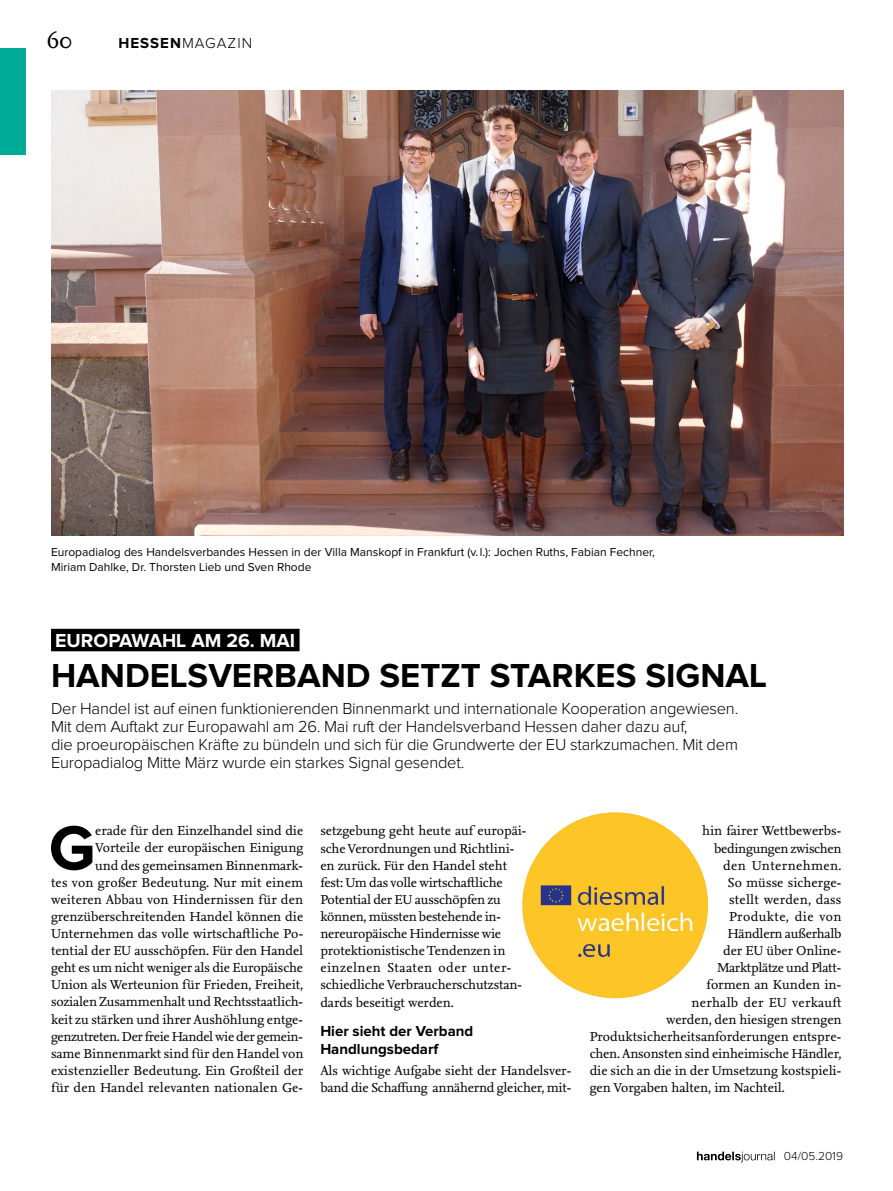
<style>
.page{position:relative;width:893px;height:1191px;background:#fff}
.page>*{position:absolute;margin:0;border:0;box-sizing:border-box;transform-origin:0 0}
.t1{font:700 64.8px "Proxima Nova";color:#000}
.t2{font:700 34.5px "Proxima Nova";color:#000}
.t3{font:24px "Nexus Serif Pro";color:#000}
.t4{font:700 19.5px "Proxima Nova";color:#fff}
.t5{font:300 16.5px/18px "Proxima Nova";letter-spacing:-.015em;color:#000}
.t6{font:700 15px/18px "Proxima Nova";color:#000}
.t7{font:300 15px "Proxima Nova";letter-spacing:.07em;color:#000}
.t8{font:13.5px/17.1px "Nexus Serif Pro";letter-spacing:-.005em;color:#000}
.t9{font:13.5px "Nexus Serif Pro";letter-spacing:.03em;color:#000}
.t10{font:13.5px "Nexus Serif Pro";letter-spacing:.02em;color:#000}
.t11{font:13.5px "Nexus Serif Pro";letter-spacing:-.025em;color:#000}
.t12{font:13.5px "Nexus Serif Pro";letter-spacing:.015em;color:#000}
.t13{font:12px/15px "Proxima Nova";color:#000}
.t14{font:300 12px "Proxima Nova";color:#000}
.s1{font-weight:700}
</style>
<div class="page">
<img style="left:51px;top:90px;width:792px;height:446px">
<div style="left:51px;top:629px;width:249px;height:22px;background:#000"></div>
<img style="left:522px;top:812px;width:186px;height:186px;border-radius:93px">
<div style="left:0;top:48px;width:26px;height:107px;background:#00ab96"></div>
<svg style="left:697px;top:1151px;width:78px;height:11px"></svg>
<h3 class="t3" style="left:47px;top:23px;width:27px">60</h3>
<p class="t7" style="left:118px;top:37px;width:135px"><span class="s1">HESSEN</span>MAGAZIN</p>
<p class="t13" style="left:51px;top:545px;width:605px">Europadialog des Handelsverbandes Hessen in der Villa Manskopf in Frankfurt (v. l.): Jochen Ruths, Fabian Fechner,<br>Miriam Dahlke, Dr. Thorsten Lieb und Sven Rhode</p>
<h3 class="t4" style="left:55px;top:631px;width:242px">EUROPAWAHL AM 26. MAI</h3>
<h2 class="t2" style="left:51px;top:660px;width:717px">HANDELSVERBAND SETZT STARKES SIGNAL</h2>
<p class="t5" style="left:51px;top:700px;width:689px">Der Handel ist auf einen funktionierenden Binnenmarkt und internationale Kooperation angewiesen.<br>Mit dem Auftakt zur Europawahl am 26. Mai ruft der Handelsverband Hessen daher dazu auf,<br>die proeuropäischen Kräfte zu bündeln und sich für die Grundwerte der EU starkzumachen. Mit dem Europadialog Mitte März wurde ein starkes Signal gesendet.</p>
<p class="t8" style="left:51px;top:821px;width:254px;text-align:right">erade für den Einzelhandel sind die Vorteile der europäischen Einigung<br>und des gemeinsamen Binnenmark-<br>tes von großer Bedeutung. Nur mit einem weiteren Abbau von Hindernissen für den grenzüberschreitenden Handel können die Unternehmen das volle wirtschaftliche Po&shy;tential der EU ausschöpfen. Für den Handel geht es um nicht weniger als die Europäische Union als Werteunion für Frieden, Freiheit, sozialen Zusammenhalt und Rechtsstaatlich&shy;keit zu stärken und ihrer Aushöhlung entge&shy;genzutreten. Der freie Handel wie der gemein&shy;same Binnenmarkt sind für den Handel von existenzieller Bedeutung. Ein Großteil der für den Handel relevanten nationalen Ge-</p>
<p class="t8" style="left:320px;top:822px;width:208px">setzgebung geht heute auf europäi&shy;sche Verordnungen und Richtlini&shy;en zurück. Für den Handel steht fest: Um das volle wirtschaftliche<br>Potential der EU ausschöpfen zu können, müssten bestehende in&shy;nereuropäische Hindernisse wie protektionistische Tendenzen in einzelnen Staaten oder unter&shy;schiedliche Verbraucherschutzstan&shy;dards beseitigt werden.</p>
<h1 class="t1" style="left:49px;top:818px;width:48px">G</h1>
<p class="t6" style="left:320px;top:1023px;width:154px">Hier sieht der Verband<br>Handlungsbedarf</p>
<p class="t8" style="left:320px;top:1061px;width:253px">Als wichtige Aufgabe sieht der Handelsver&shy;band die Schaffung annähernd gleicher, mit-</p>
<p class="t8" style="left:702px;top:821px;width:141px">hin fairer Wettbewerbs-</p>
<p class="t11" style="left:714px;top:838px;width:129px">bedingungen zwischen</p>
<p class="t9" style="left:723px;top:855px;width:120px">den Unternehmen.</p>
<p class="t8" style="left:728px;top:873px;width:115px">So müsse sicherge-</p>
<p class="t12" style="left:729px;top:889px;width:114px">stellt werden, dass</p>
<p class="t9" style="left:729px;top:906px;width:114px">Produkte, die von</p>
<p class="t8" style="left:728px;top:924px;width:115px">Händlern außerhalb</p>
<p class="t8" style="left:723px;top:941px;width:120px">der EU über Online-</p>
<p class="t8" style="left:717px;top:958px;width:126px">Marktplätze und Platt-</p>
<p class="t8" style="left:707px;top:975px;width:136px">formen an Kunden in-</p>
<p class="t10" style="left:692px;top:992px;width:152px">nerhalb der EU verkauft</p>
<p class="t8" style="left:666px;top:1010px;width:177px">werden, den hiesigen strengen</p>
<p class="t8" style="left:590px;top:1027px;width:253px">Produktsicherheitsanforderungen entspre-</p>
<p class="t8" style="left:590px;top:1044px;width:253px">chen. Ansonsten sind einheimische Händler,</p>
<p class="t8" style="left:590px;top:1061px;width:253px">die sich an die in der Umsetzung kostspieli-</p>
<p class="t8" style="left:590px;top:1078px;width:197px">gen Vorgaben halten, im Nachteil.</p>
<p class="t14" style="left:784px;top:1150px;width:61px">04/05.2019</p>
</div>
